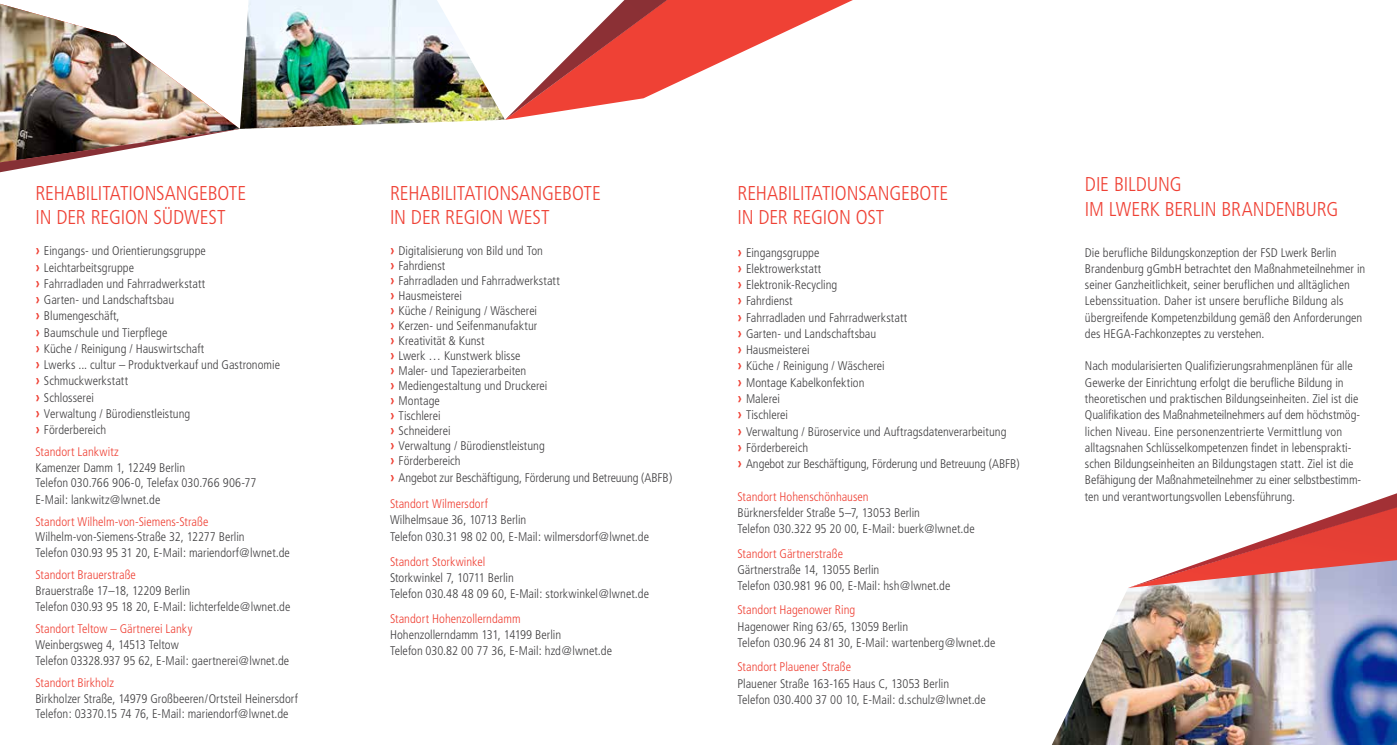
<style>
.page{position:relative;width:1397px;height:745px;background:#fff}
.page>*{position:absolute;margin:0;border:0;box-sizing:border-box;transform-origin:0 0}
.t1{font:300 condensed 20px/24.4px "Frutiger";letter-spacing:-.01em;color:#ef4135}
.t2{font:300 condensed 12.5px/16.2px "Frutiger";color:#414042}
.t3{font:300 condensed 12.5px "Frutiger";letter-spacing:.005em;color:#ef4135}
.s1{font-weight:700;font-size:15px;color:#ef4135}
.s2{color:#ef4135}
</style>
<div class="page">
<img style="left:240px;top:0;width:265px;height:129px">
<svg style="left:667px;top:0;width:185px;height:88px"></svg>
<img style="left:0;top:3px;width:240px;height:169px">
<svg style="left:505px;top:0;width:162px;height:120px"></svg>
<img style="left:1052px;top:587px;width:344px;height:157px">
<svg style="left:1131px;top:493px;width:265px;height:94px"></svg>
<h1 class="t1" style="left:35px;top:181px;width:212px">REHABILITATIONSANGEBOTE<br>IN DER REGION SÜDWEST</h1>
<h1 class="t1" style="left:390px;top:181px;width:212px">REHABILITATIONSANGEBOTE<br>IN DER REGION WEST</h1>
<h1 class="t1" style="left:737px;top:181px;width:212px">REHABILITATIONSANGEBOTE<br>IN DER REGION OST</h1>
<p class="t2" style="left:35px;top:243px;width:246px"><span class="s1">›</span> Eingangs- und Orientierungsgruppe<br><span class="s1">›</span> Leichtarbeitsgruppe<br><span class="s1">›</span> Fahrradladen und Fahrradwerkstatt<br><span class="s1">›</span> Garten- und Landschaftsbau<br><span class="s1">›</span> Blumengeschäft,<br><span class="s1">›</span> Baumschule und Tierpflege<br><span class="s1">›</span> Küche / Reinigung / Hauswirtschaft<br><span class="s1">›</span> Lwerks ... cultur – Produktverkauf und Gastronomie <span class="s1">›</span> Schmuckwerkstatt<br><span class="s1">›</span> Schlosserei<br><span class="s1">›</span> Verwaltung / Bürodienstleistung<br><span class="s1">›</span> Förderbereich</p>
<p class="t3" style="left:35px;top:444px;width:85px">Standort Lankwitz</p>
<p class="t2" style="left:35px;top:459px;width:222px">Kamenzer Damm 1, 12249 Berlin<br>Telefon 030.766 906-0, Telefax 030.766 906-77<br>E-Mail: lankwitz@lwnet.de</p>
<p class="t3" style="left:35px;top:514px;width:174px">Standort Wilhelm-von-Siemens-Straße</p>
<p class="t2" style="left:35px;top:528px;width:256px">Wilhelm-von-Siemens-Straße 32, 12277 Berlin<br>Telefon 030.93 95 31 20, E-Mail: mariendorf@lwnet.de</p>
<p class="t3" style="left:35px;top:567px;width:102px">Standort Brauerstraße</p>
<p class="t2" style="left:35px;top:582px;width:256px">Brauerstraße 17–18, 12209 Berlin<br>Telefon 030.93 95 18 20, E-Mail: lichterfelde@lwnet.de</p>
<p class="t3" style="left:35px;top:621px;width:158px">Standort Teltow – Gärtnerei Lanky</p>
<p class="t2" style="left:35px;top:636px;width:255px">Weinbergsweg 4, 14513 Teltow<br>Telefon 03328.937 95 62, E-Mail: gaertnerei@lwnet.de</p>
<p class="t3" style="left:35px;top:675px;width:80px">Standort Birkholz</p>
<p class="t2" style="left:35px;top:690px;width:264px;line-height:15.6px">Birkholzer Straße, 14979 Großbeeren/Ortsteil Heinersdorf<br>Telefon: 03370.15 74 76, E-Mail: mariendorf@lwnet.de</p>
<p class="t2" style="left:390px;top:243px;width:171px;line-height:15px"><span class="s1">›</span> Digitalisierung von Bild und Ton<br><span class="s1">›</span> Fahrdienst<br><span class="s1">›</span> Fahrradladen und Fahrradwerkstatt <span class="s1">›</span> Hausmeisterei<br><span class="s1">›</span> Küche / Reinigung / Wäscherei<br><span class="s1">›</span> Kerzen- und Seifenmanufaktur<br><span class="s1">›</span> Kreativität &amp; Kunst<br><span class="s1">›</span> Lwerk … Kunstwerk blisse<br><span class="s1">›</span> Maler- und Tapezierarbeiten<br><span class="s1">›</span> Mediengestaltung und Druckerei<br><span class="s1">›</span> Montage<br><span class="s1">›</span> Tischlerei<br><span class="s1">›</span> Schneiderei<br><span class="s1">›</span> Verwaltung / Bürodienstleistung<br><span class="s1">›</span> Förderbereich</p>
<p class="t2" style="left:390px;top:464px;width:284px;line-height:26.2px"><span class="s1">›</span> Angebot zur Beschäftigung, Förderung und Betreuung (ABFB)<br><span class="s2">Standort Wilmersdorf</span></p>
<p class="t2" style="left:390px;top:511px;width:260px">Wilhelmsaue 36, 10713 Berlin<br>Telefon 030.31 98 02 00, E-Mail: wilmersdorf@lwnet.de</p>
<p class="t3" style="left:390px;top:554px;width:97px">Standort Storkwinkel</p>
<p class="t2" style="left:390px;top:569px;width:260px">Storkwinkel 7, 10711 Berlin<br>Telefon 030.48 48 09 60, E-Mail: storkwinkel@lwnet.de</p>
<p class="t3" style="left:390px;top:610px;width:132px">Standort Hohenzollerndamm</p>
<p class="t2" style="left:390px;top:626px;width:223px">Hohenzollerndamm 131, 14199 Berlin<br>Telefon 030.82 00 77 36, E-Mail: hzd@lwnet.de</p>
<p class="t2" style="left:737px;top:244px;width:284px"><span class="s1">›</span> Eingangsgruppe<br><span class="s1">›</span> Elektrowerkstatt<br><span class="s1">›</span> Elektronik-Recycling<br><span class="s1">›</span> Fahrdienst<br><span class="s1">›</span> Fahrradladen und Fahrradwerkstatt<br><span class="s1">›</span> Garten- und Landschaftsbau<br><span class="s1">›</span> Hausmeisterei<br><span class="s1">›</span> Küche / Reinigung / Wäscherei<br><span class="s1">›</span> Montage Kabelkonfektion<br><span class="s1">›</span> Malerei<br><span class="s1">›</span> Tischlerei<br><span class="s1">›</span> Verwaltung / Büroservice und Auftragsdatenverarbeitung<br><span class="s1">›</span> Förderbereich<br><span class="s1">›</span> Angebot zur Beschäftigung, Förderung und Betreuung (ABFB)</p>
<p class="t3" style="left:737px;top:489px;width:133px">Standort Hohenschönhausen</p>
<p class="t2" style="left:737px;top:504px;width:239px">Bürknersfelder Straße 5–7, 13053 Berlin<br>Telefon 030.322 95 20 00, E-Mail: buerk@lwnet.de</p>
<p class="t3" style="left:737px;top:545px;width:107px">Standort Gärtnerstraße</p>
<p class="t2" style="left:737px;top:561px;width:214px">Gärtnerstraße 14, 13055 Berlin<br>Telefon 030.981 96 00, E-Mail: hsh@lwnet.de</p>
<p class="t3" style="left:737px;top:602px;width:119px">Standort Hagenower Ring</p>
<p class="t2" style="left:737px;top:618px;width:259px">Hagenower Ring 63/65, 13059 Berlin<br>Telefon 030.96 24 81 30, E-Mail: wartenberg@lwnet.de</p>
<p class="t3" style="left:737px;top:659px;width:115px">Standort Plauener Straße</p>
<p class="t2" style="left:737px;top:675px;width:250px">Plauener Straße 163-165 Haus C, 13053 Berlin<br>Telefon 030.400 37 00 10, E-Mail: d.schulz@lwnet.de</p>
<h1 class="t1" style="left:1084px;top:172px;width:255px">DIE BILDUNG<br>IM LWERK BERLIN BRANDENBURG</h1>
<p class="t2" style="left:1084px;top:244px;width:282px">Die berufliche Bildungskonzeption der FSD Lwerk Berlin Brandenburg gGmbH betrachtet den Maßnahmeteilnehmer in seiner Ganzheitlichkeit, seiner beruflichen und alltäglichen Lebenssituation. Daher ist unsere berufliche Bildung als übergreifende Kompetenzbildung gemäß den Anforderungen des HEGA-Fachkonzeptes zu verstehen.</p>
<p class="t2" style="left:1084px;top:358px;width:278px">Nach modularisierten Qualifizierungsrahmenplänen für alle Gewerke der Einrichtung erfolgt die berufliche Bildung in theoretischen und praktischen Bildungseinheiten. Ziel ist die Qualifikation des Maßnahmeteilnehmers auf dem höchstmög&shy;lichen Niveau. Eine personenzentrierte Vermittlung von alltagsnahen Schlüsselkompetenzen findet in lebensprakti&shy;schen Bildungseinheiten an Bildungstagen statt. Ziel ist die Befähigung der Maßnahmeteilnehmer zu einer selbstbestimm&shy;ten und verantwortungsvollen Lebensführung.</p>
</div>
